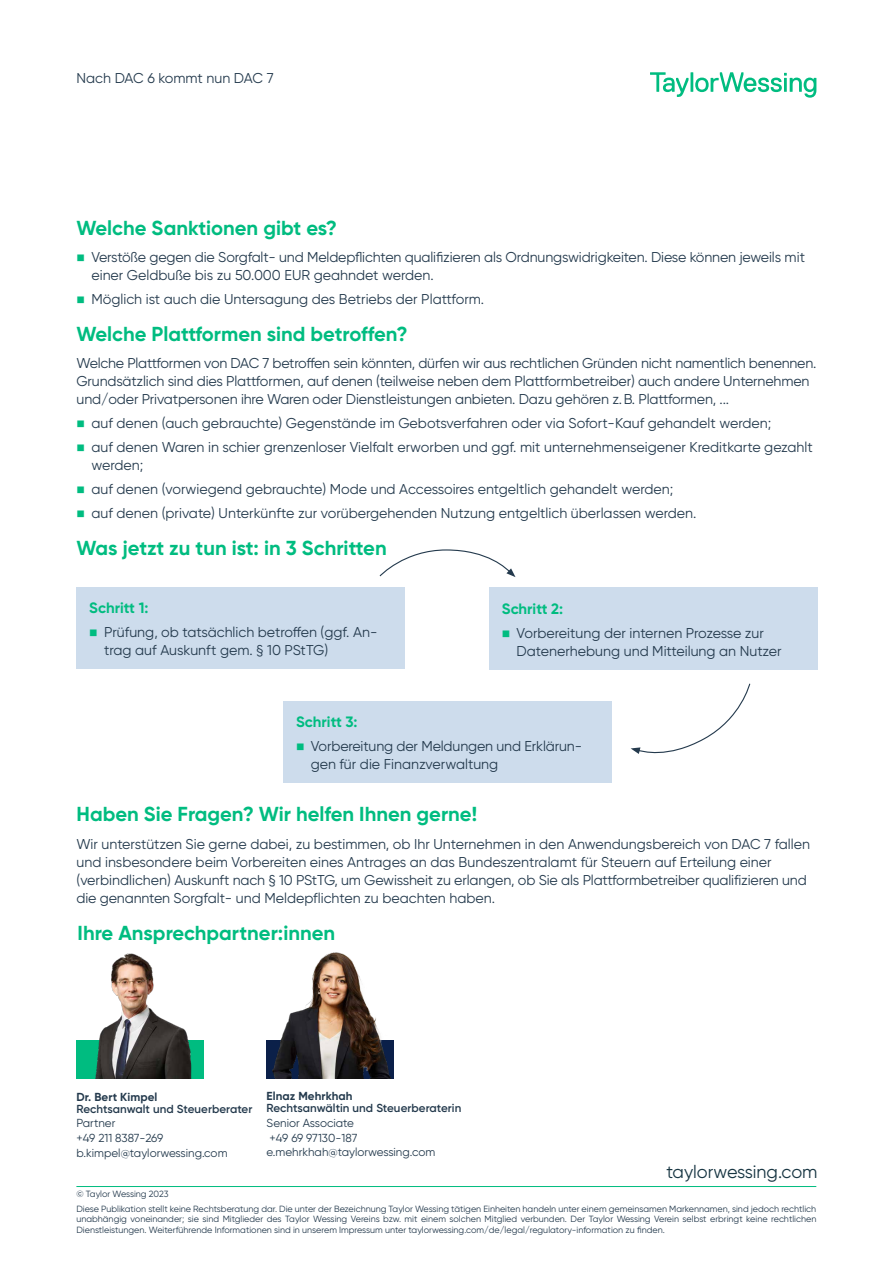
<style>
.page{position:relative;width:893px;height:1263px;background:#fff}
.page>*{position:absolute;margin:0;border:0;box-sizing:border-box;transform-origin:0 0}
.t1{font:700 20.25px "Gilroy";color:#00bc80}
.t2{font:18px "Gilroy";color:#173542}
.t3{font:700 15px "Gilroy";color:#00bc80}
.t4{font:14.25px/18px "Gilroy";letter-spacing:-.01em;color:#243a4d}
.t5{font:11.7px/14.5px "Gilroy";color:#243a4d}
.t6{font:600 11.7px "Gilroy";letter-spacing:.005em;color:#243a4d}
.t7{font:700 11.7px "Gilroy";letter-spacing:.005em;color:#243a4d}
.t8{font:9px/14.7px "Gilroy";color:#243a4d}
.s1{color:#00bc80}
</style>
<div class="page">
<svg style="left:650px;top:72px;width:166px;height:26px"></svg>
<div style="left:76px;top:587px;width:329px;height:82px;background:#cddcec"></div>
<div style="left:489px;top:587px;width:328px;height:83px;background:#cddcec"></div>
<div style="left:283px;top:701px;width:329px;height:82px;background:#cddcec"></div>
<svg style="left:379px;top:549px;width:136px;height:28px"></svg>
<svg style="left:631px;top:683px;width:120px;height:71px"></svg>
<div style="left:77px;top:1040px;width:127px;height:38px;background:#00bc80"></div>
<img style="left:95px;top:953px;width:97px;height:125px">
<img style="left:268px;top:952px;width:126px;height:126px">
<hr style="left:76px;top:1186px;width:740px;height:1px;background:#00bc80">
<p class="t4" style="left:77px;top:68px;width:199px">Nach DAC 6 kommt nun DAC 7</p>
<h1 class="t1" style="left:77px;top:215px;width:262px">Welche Sanktionen gibt es?</h1>
<p class="t4" style="left:91px;top:248px;width:715px;text-indent:-15px"><span class="s1">■</span> Verstöße gegen die Sorgfalt- und Meldepflichten qualifizieren als Ordnungswidrigkeiten. Diese können jeweils mit einer Geldbuße bis zu 50.000 EUR geahndet werden.</p>
<p class="t4" style="left:77px;top:290px;width:409px"><span class="s1">■</span> Möglich ist auch die Untersagung des Betriebs der Plattform.</p>
<h1 class="t1" style="left:77px;top:321px;width:333px">Welche Plattformen sind betroffen?</h1>
<p class="t4" style="left:77px;top:354px;width:741px">Welche Plattformen von DAC 7 betroffen sein könnten, dürfen wir aus rechtlichen Gründen nicht namentlich benennen.<br>Grundsätzlich sind dies Plattformen, auf denen (teilweise neben dem Plattformbetreiber) auch andere Unternehmen und/oder Privatpersonen ihre Waren oder Dienstleistungen anbieten. Dazu gehören z.B. Plattformen, ...</p>
<p class="t4" style="left:77px;top:414px;width:696px"><span class="s1">■</span> auf denen (auch gebrauchte) Gegenstände im Gebotsverfahren oder via Sofort-Kauf gehandelt werden;</p>
<p class="t4" style="left:91px;top:438px;width:723px;text-indent:-15px"><span class="s1">■</span> auf denen Waren in schier grenzenloser Vielfalt erworben und ggf. mit unternehmenseigener Kreditkarte gezahlt werden;</p>
<p class="t4" style="left:77px;top:480px;width:598px"><span class="s1">■</span> auf denen (vorwiegend gebrauchte) Mode und Accessoires entgeltlich gehandelt werden;</p>
<p class="t4" style="left:77px;top:504px;width:621px"><span class="s1">■</span> auf denen (private) Unterkünfte zur vorübergehenden Nutzung entgeltlich überlassen werden.</p>
<h1 class="t1" style="left:77px;top:535px;width:312px">Was jetzt zu tun ist: in 3 Schritten</h1>
<p class="t3" style="left:89px;top:599px;width:61px">Schritt 1:</p>
<p class="t4" style="left:104px;top:623px;width:275px;text-indent:-15px"><span class="s1">■</span> Prüfung, ob tatsächlich betroffen (ggf. An&shy;trag auf Auskunft gem. § 10 PStTG)</p>
<p class="t3" style="left:502px;top:599px;width:63px">Schritt 2:</p>
<p class="t4" style="left:517px;top:623px;width:267px;text-indent:-15px"><span class="s1">■</span> Vorbereitung der internen Prozesse zur<br>Datenerhebung und Mitteilung an Nutzer</p>
<p class="t3" style="left:296px;top:713px;width:63px">Schritt 3:</p>
<p class="t4" style="left:311px;top:737px;width:273px;text-indent:-15px"><span class="s1">■</span> Vorbereitung der Meldungen und Erklärun&shy;gen für die Finanzverwaltung</p>
<h1 class="t1" style="left:77px;top:801px;width:402px">Haben Sie Fragen? Wir helfen Ihnen gerne!</h1>
<p class="t4" style="left:77px;top:835px;width:735px">Wir unterstützen Sie gerne dabei, zu bestimmen, ob Ihr Unternehmen in den Anwendungsbereich von DAC 7 fallen und insbesondere beim Vorbereiten eines Antrages an das Bundeszentralamt für Steuern auf Erteilung einer (verbindlichen) Auskunft nach § 10 PStTG, um Gewissheit zu erlangen, ob Sie als Plattformbetreiber qualifizieren und die genannten Sorgfalt- und Meldepflichten zu beachten haben.</p>
<h1 class="t1" style="left:78px;top:920px;width:259px">Ihre Ansprechpartner:innen</h1>
<p class="t7" style="left:77px;top:1089px;width:82px">Dr. Bert Kimpel</p>
<p class="t6" style="left:77px;top:1101px;width:177px">Rechtsanwalt und Steuerberater</p>
<p class="t5" style="left:77px;top:1116px;width:152px">Partner<br>+49 211 8387-269 b.kimpel@taylorwessing.com</p>
<p class="t7" style="left:267px;top:1089px;width:88px">Elnaz Mehrkhah</p>
<p class="t6" style="left:267px;top:1101px;width:196px">Rechtsanwältin und Steuerberaterin</p>
<p class="t5" style="left:267px;top:1115px;width:170px">Senior Associate<br>+49 69 97130-187 e.mehrkhah@taylorwessing.com</p>
<p class="t2" style="left:666px;top:1160px;width:153px">taylorwessing.com</p>
<p class="t8" style="left:76px;top:1186px;width:741px">© Taylor Wessing 2023<br>Diese Publikation stellt keine Rechtsberatung dar. Die unter der Bezeichnung Taylor Wessing tätigen Einheiten handeln unter einem gemeinsamen Markennamen, sind jedoch rechtlich</p>
<p class="t8" style="left:76px;top:1214px;width:741px;line-height:10.5px">unabhängig voneinander; sie sind Mitglieder des Taylor Wessing Vereins bzw. mit einem solchen Mitglied verbunden. Der Taylor Wessing Verein selbst erbringt keine rechtlichen<br>Dienstleistungen. Weiterführende Informationen sind in unserem Impressum unter taylorwessing.com/de/legal/regulatory-information zu finden.</p>
</div>
